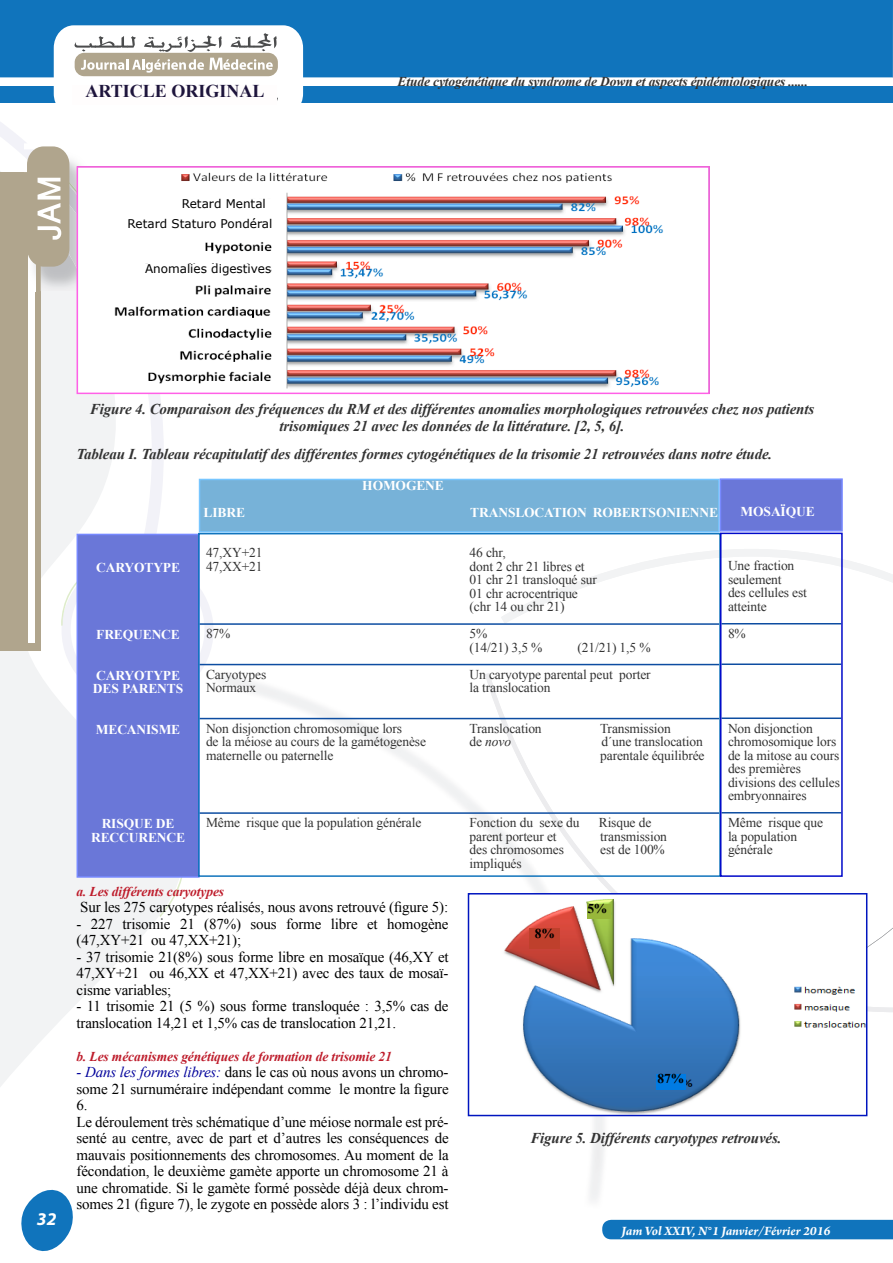
<style>
.page{position:relative;width:893px;height:1263px;background:#fff}
.page>*{position:absolute;margin:0;border:0;box-sizing:border-box;transform-origin:0 0}
.t1{font:700 18px "Times New Roman";color:#1e153c}
.t2{font:italic 700 18px "Myriad Pro";color:#fff}
.t3{font:15px/16.5px "Times New Roman";letter-spacing:-.01em;color:#000}
.t4{font:italic 700 15px/16.5px "Times New Roman";letter-spacing:-.01em;color:#333;text-align:center}
.t5{font:13.5px/13.5px "Times New Roman";letter-spacing:-.01em;color:#333}
.t6{font:700 13.5px/13.5px "Times New Roman";letter-spacing:-.01em;color:#fff}
.t7{font:italic 700 13.5px "Times New Roman";letter-spacing:-.01em;color:#be1d2c}
.t8{font:italic 700 13.5px "Times New Roman";letter-spacing:-.01em;color:#333}
.t9{font:italic 700 13.5px "Arno Pro";color:#fff}
.t10{font:700 13.5px "Times New Roman";color:#000}
.t11{font:italic 13.5px "Times New Roman";color:#333}
.t12{font:12px/20.2px "Verdana";color:#000}
.s1{font-style:normal}
.s2{font-style:italic;color:#00009b}
</style>
<div class="page">
<div style="left:0;top:0;width:893px;height:77px;background:#1074bc"></div>
<svg style="left:21px;top:1189px;width:52px;height:63px"></svg>
<svg style="left:0;top:394px;width:257px;height:693px"></svg>
<svg style="left:0;top:122px;width:164px;height:423px;fill:#f2f3f8"></svg>
<img style="left:212px;top:668px;width:131px;height:50px">
<svg style="left:61px;top:556px;width:153px;height:148px"></svg>
<svg style="left:159px;top:878px;width:25px;height:39px"></svg>
<div style="left:0;top:172px;width:41px;height:478px;background:#b0a58d"></div>
<div style="left:29px;top:177px;width:6px;height:466px;background:#fff"></div>
<img style="left:28px;top:257px;width:13px;height:34px">
<img style="left:41px;top:239px;width:36px;height:52px">
<img style="left:24px;top:149px;width:69px;height:90px">
<img style="left:69px;top:172px;width:8px;height:43px">
<img style="left:29px;top:259px;width:6px;height:32px">
<div style="left:27px;top:146px;width:42px;height:121px;background:#b0a58d;border-radius:17px"></div>
<svg style="left:38px;top:178px;width:23px;height:62px"></svg>
<div style="left:288px;top:86px;width:605px;height:17px;background:#1074bc"></div>
<div style="left:0;top:86px;width:60px;height:17px;background:#1074bc"></div>
<svg style="left:54px;top:25px;width:249px;height:78px"></svg>
<div style="left:72px;top:85px;width:205px;height:20px;background:#fffdfd"></div>
<div style="left:602px;top:1220px;width:291px;height:20px;background:#1074bc"></div>
<svg style="left:485px;top:673px;width:408px;height:339px"></svg>
<svg style="left:501px;top:549px;width:392px;height:229px"></svg>
<img style="left:80px;top:169px;width:583px;height:222px">
<div style="left:77px;top:166px;width:633px;height:228px;border:2px solid #ff60e7"></div>
<svg style="left:485px;top:896px;width:379px;height:217px"></svg>
<div style="left:468px;top:893px;width:399px;height:223px;border:2px solid #0015bf"></div>
<div style="left:200px;top:479px;width:519px;height:53px;background:#77b2d8"></div>
<div style="left:199px;top:479px;width:521px;height:54px;border:2px solid #77c6ff"></div>
<div style="left:720px;top:479px;width:122px;height:52px;background:#6a77d8"></div>
<div style="left:720px;top:478px;width:123px;height:53px;border:2px solid #7789ff"></div>
<div style="left:77px;top:534px;width:122px;height:343px;background:#6a77d8"></div>
<div style="left:77px;top:534px;width:123px;height:344px;border:2px solid #7789ff"></div>
<hr style="left:200px;top:623px;width:519px;height:2px;background:#0d4da1">
<hr style="left:200px;top:664px;width:519px;height:1px;background:#0d4da1">
<hr style="left:200px;top:718px;width:519px;height:1px;background:#0d4da1">
<hr style="left:200px;top:812px;width:519px;height:2px;background:#0d4da1">
<div style="left:198px;top:533px;width:523px;height:344px;border:2px solid #1074bc"></div>
<hr style="left:721px;top:623px;width:120px;height:1px;background:#0d4da1">
<hr style="left:721px;top:663px;width:120px;height:2px;background:#0d4da1">
<hr style="left:721px;top:717px;width:120px;height:2px;background:#0d4da1">
<hr style="left:721px;top:812px;width:120px;height:1px;background:#0d4da1">
<div style="left:720px;top:533px;width:123px;height:344px;border:2px solid #0009c9"></div>
<div style="left:529px;top:928px;width:31px;height:21px;background:#bf402c"></div>
<div style="left:587px;top:904px;width:24px;height:14px;background:#98b73b"></div>
<div style="left:656px;top:1074px;width:30px;height:15px;background:#007be3"></div>
<div style="left:117px;top:264px;width:154px;height:18px;background:#fff"></div>
<div style="left:182px;top:199px;width:102px;height:14px;background:#fff"></div>
<div style="left:128px;top:219px;width:151px;height:15px;background:#fff"></div>
<p class="t1" style="left:86px;top:78px;width:180px">ARTICLE ORIGINAL</p>
<p class="t12" style="left:128px;top:194px;width:146px;text-indent:54px">Retard Mental<br>Retard Staturo Pondéral</p>
<p class="t12" style="left:145px;top:258px;width:128px">Anomalies digestives</p>
<p class="t8" style="left:398px;top:72px;width:412px">Etude cytogénétique du syndrome de Down et aspects épidémiologiques ......</p>
<p class="t2" style="left:37px;top:1207px;width:21px">32</p>
<p class="t4" style="left:90px;top:400px;width:726px">Figure 4. Comparaison des fréquences du RM et des différentes anomalies morphologiques retrouvées chez nos patients trisomiques 21 avec les données de la littérature. [2, 5, 6].</p>
<p class="t4" style="left:77px;top:445px;width:697px">Tableau I. Tableau récapitulatif des différentes formes cytogénétiques de la trisomie 21 retrouvées dans notre étude.</p>
<p class="t6" style="left:362px;top:478px;width:83px">HOMOGENE</p>
<p class="t6" style="left:204px;top:505px;width:43px">LIBRE</p>
<p class="t6" style="left:470px;top:505px;width:249px">TRANSLOCATION ROBERTSONIENNE</p>
<p class="t6" style="left:741px;top:505px;width:76px">MOSAÏQUE</p>
<p class="t6" style="left:96px;top:560px;width:85px">CARYOTYPE</p>
<p class="t6" style="left:96px;top:627px;width:85px">FREQUENCE</p>
<p class="t6" style="left:93px;top:668px;width:91px">CARYOTYPE<br>DES PARENTS</p>
<p class="t6" style="left:96px;top:722px;width:86px">MECANISME</p>
<p class="t5" style="left:206px;top:546px;width:58px">47,XY+21</p>
<p class="t5" style="left:470px;top:546px;width:38px">46 chr,</p>
<p class="t5" style="left:206px;top:559px;width:58px">47,XX+21</p>
<p class="t5" style="left:470px;top:559px;width:129px">dont 2 chr 21 libres et<br>01 chr 21 transloqué sur<br>01 chr acrocentrique (chr 14 ou chr 21)</p>
<p class="t5" style="left:206px;top:627px;width:26px">87%</p>
<p class="t5" style="left:470px;top:627px;width:74px">5%<br>(14/21) 3,5 %</p>
<p class="t5" style="left:578px;top:640px;width:74px">(21/21) 1,5 %</p>
<p class="t5" style="left:206px;top:667px;width:62px">Caryotypes</p>
<p class="t5" style="left:470px;top:667px;width:183px">Un caryotype parental peut porter</p>
<p class="t5" style="left:206px;top:681px;width:52px">Normaux</p>
<p class="t5" style="left:470px;top:681px;width:82px">la translocation</p>
<p class="t5" style="left:206px;top:721px;width:198px">Non disjonction chromosomique lors</p>
<p class="t5" style="left:470px;top:721px;width:74px">Translocation</p>
<p class="t5" style="left:600px;top:721px;width:72px">Transmission</p>
<p class="t5" style="left:206px;top:735px;width:222px">de la méiose au cours de la gamétogenèse</p>
<p class="t11" style="left:470px;top:732px;width:43px"><span class="s1">de</span> novo</p>
<p class="t5" style="left:601px;top:735px;width:103px">d´une translocation</p>
<p class="t5" style="left:206px;top:748px;width:129px">maternelle ou paternelle</p>
<p class="t5" style="left:600px;top:748px;width:106px">parentale équilibrée</p>
<p class="t6" style="left:102px;top:816px;width:25px">RISQU</p>
<p class="t6" style="left:91px;top:816px;width:96px;text-indent:53px">E DE<br>RECCURENCE</p>
<p class="t5" style="left:206px;top:816px;width:217px">Même risque que la population générale</p>
<p class="t5" style="left:470px;top:816px;width:111px">Fonction du sexe du</p>
<p class="t5" style="left:599px;top:816px;width:54px">Risque de</p>
<p class="t5" style="left:470px;top:829px;width:89px">parent porteur et</p>
<p class="t5" style="left:600px;top:829px;width:68px">transmission</p>
<p class="t5" style="left:470px;top:843px;width:96px">des chromosomes</p>
<p class="t5" style="left:600px;top:843px;width:66px">est de 100%</p>
<p class="t5" style="left:470px;top:856px;width:54px">impliqués</p>
<p class="t5" style="left:728px;top:559px;width:80px">Une fraction seulement<br>des cellules est atteinte</p>
<p class="t5" style="left:728px;top:626px;width:19px">8%</p>
<p class="t5" style="left:728px;top:721px;width:113px">Non disjonction chromosomique lors de la mitose au cours des premières divisions des cellules embryonnaires</p>
<p class="t5" style="left:728px;top:815px;width:97px">Même risque que la population générale</p>
<p class="t7" style="left:77px;top:882px;width:149px">a. Les différents caryotypes</p>
<p class="t3" style="left:80px;top:899px;width:370px">Sur les 275 caryotypes réalisés, nous avons retrouvé (figure 5):</p>
<p class="t3" style="left:77px;top:915px;width:374px">- 227 trisomie 21 (87%) sous forme libre et homogène (47,XY+21 ou 47,XX+21);</p>
<p class="t3" style="left:77px;top:948px;width:374px;text-align:justify">- 37 trisomie 21(8%) sous forme libre en mosaïque (46,XY et 47,XY+21 ou 46,XX et 47,XX+21) avec des taux de mosaï&shy;cisme variables;</p>
<p class="t3" style="left:77px;top:998px;width:374px">- 11 trisomie 21 (5 %) sous forme transloquée : 3,5% cas de translocation 14,21 et 1,5% cas de translocation 21,21.</p>
<p class="t7" style="left:77px;top:1047px;width:317px">b. Les mécanismes génétiques de formation de trisomie 21</p>
<p class="t3" style="left:77px;top:1064px;width:374px"><span class="s2">- Dans les formes libres:</span> dans le cas où nous avons un chromo&shy;some 21 surnuméraire indépendant comme le montre la figure 6.<br>Le déroulement très schématique d’une méiose normale est pré&shy;senté au centre, avec de part et d’autres les conséquences de mauvais positionnements des chromosomes. Au moment de la fécondation, le deuxième gamète apporte un chromosome 21 à une chromatide. Si le gamète formé possède déjà deux chrom&shy;somes 21 (figure 7), le zygote en possède alors 3 : l’individu est</p>
<p class="t10" style="left:535px;top:924px;width:22px">8%</p>
<p class="t10" style="left:587px;top:899px;width:22px">5%</p>
<p class="t10" style="left:657px;top:1069px;width:28px">87%</p>
<p class="t4" style="left:530px;top:1130px;width:253px">Figure 5. Différents caryotypes retrouvés.</p>
<p class="t9" style="left:621px;top:1222px;width:210px">Jam Vol XXIV, N°1 Janvier/Février 2016</p>
</div>
